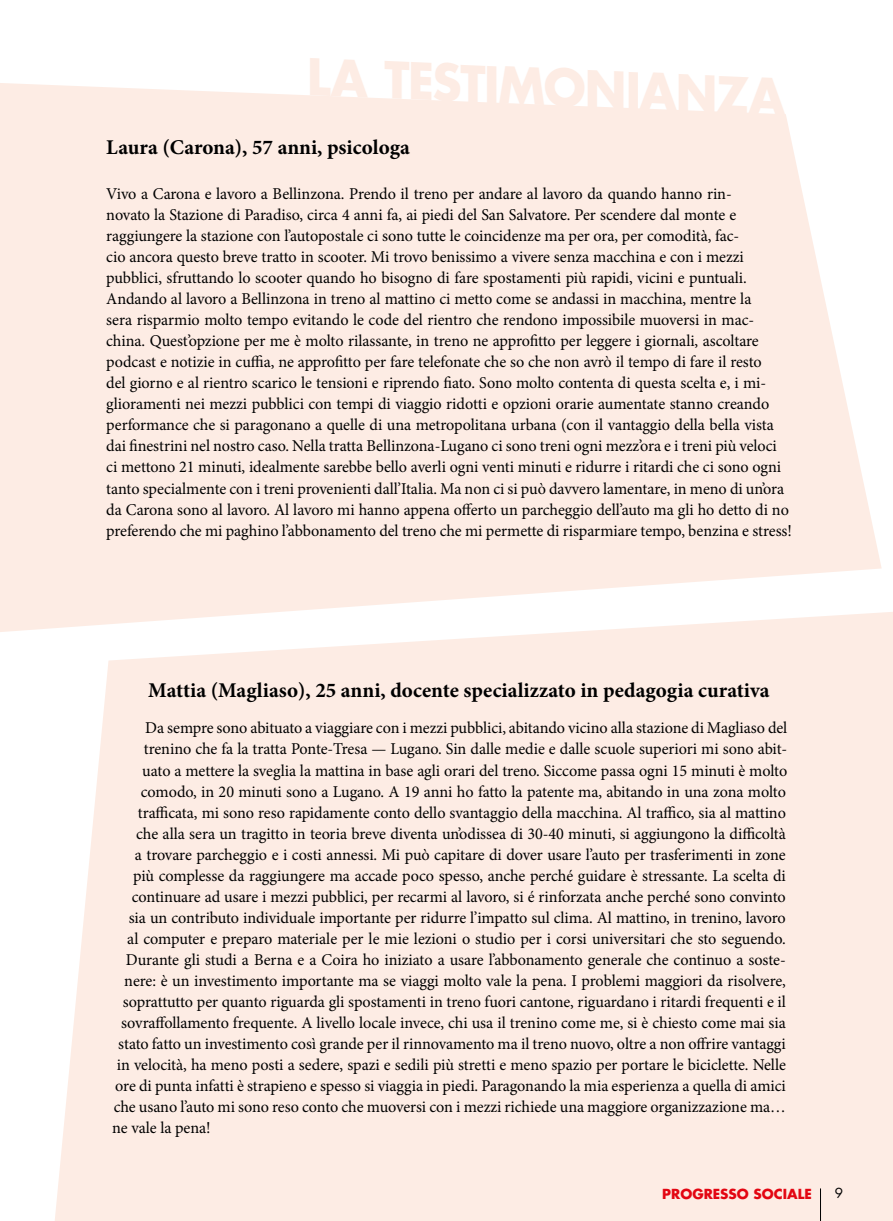
<style>
.page{position:relative;width:893px;height:1221px;background:#fff}
.page>*{position:absolute;margin:0;border:0;box-sizing:border-box;transform-origin:0 0}
.t1{font:700 49.2px "Futura Std";color:#fdece4;scale:.96 1}
.t2{font:700 21px "Minion Pro";color:#000}
.t3{font:16.5px/21px "Minion Pro";letter-spacing:-.005em;color:#000}
.t4{font:700 13.5px "Futura Std";color:#e30612}
.t5{font:13.5px "Futura Std";color:#000}
</style>
<div class="page">
<div style="left:55px;top:612px;width:838px;height:608px;background:#fdece4"></div>
<svg style="left:0;top:83px;width:882px;height:549px;background:#fdeee7"></svg>
<hr style="left:820px;top:1188px;width:1px;height:32px;background:#000">
<h1 class="t1" style="left:310px;top:42px;width:500px;rotate:3deg">LA TESTIMONIANZA</h1>
<p class="t2" style="left:106px;top:133px;width:305px">Laura (Carona), 57 anni, psicologa</p>
<p class="t3" style="left:106px;top:184px;width:687px">Vivo a Carona e lavoro a Bellinzona. Prendo il treno per andare al lavoro da quando hanno rin-<br>novato la Stazione di Paradiso, circa 4 anni fa, ai piedi del San Salvatore. Per scendere dal monte e raggiungere la stazione con l’autopostale ci sono tutte le coincidenze ma per ora, per comodità, fac-<br>cio ancora questo breve tratto in scooter. Mi trovo benissimo a vivere senza macchina e con i mezzi pubblici, sfruttando lo scooter quando ho bisogno di fare spostamenti più rapidi, vicini e puntuali.<br>Andando al lavoro a Bellinzona in treno al mattino ci metto come se andassi in macchina, mentre la<br>sera risparmio molto tempo evitando le code del rientro che rendono impossibile muoversi in mac&shy;china. Quest’opzione per me è molto rilassante, in treno ne approfitto per leggere i giornali, ascoltare podcast e notizie in cuffia, ne approfitto per fare telefonate che so che non avrò il tempo di fare il resto<br>del giorno e al rientro scarico le tensioni e riprendo fiato. Sono molto contenta di questa scelta e, i mi&shy;glioramenti nei mezzi pubblici con tempi di viaggio ridotti e opzioni orarie aumentate stanno creando performance che si paragonano a quelle di una metropolitana urbana (con il vantaggio della bella vista dai finestrini nel nostro caso. Nella tratta Bellinzona-Lugano ci sono treni ogni mezz’ora e i treni più veloci ci mettono 21 minuti, idealmente sarebbe bello averli ogni venti minuti e ridurre i ritardi che ci sono ogni tanto specialmente con i treni provenienti dall’Italia. Ma non ci si può davvero lamentare, in meno di un’ora da Carona sono al lavoro. Al lavoro mi hanno appena offerto un parcheggio dell’auto ma gli ho detto di no preferendo che mi paghino l’abbonamento del treno che mi permette di risparmiare tempo, benzina e stress!</p>
<p class="t2" style="left:148px;top:676px;width:623px">Mattia (Magliaso), 25 anni, docente specializzato in pedagogia curativa</p>
<p class="t3" style="left:145px;top:717px;width:644px">Da sempre sono abituato a viaggiare con i mezzi pubblici, abitando vicino alla stazione di Magliaso del</p>
<p class="t3" style="left:144px;top:738px;width:645px">trenino che fa la tratta Ponte-Tresa — Lugano. Sin dalle medie e dalle scuole superiori mi sono abit-</p>
<p class="t3" style="left:142px;top:759px;width:646px">uato a mettere la sveglia la mattina in base agli orari del treno. Siccome passa ogni 15 minuti è molto</p>
<p class="t3" style="left:141px;top:780px;width:647px">comodo, in 20 minuti sono a Lugano. A 19 anni ho fatto la patente ma, abitando in una zona molto</p>
<p class="t3" style="left:138px;top:801px;width:650px">trafficata, mi sono reso rapidamente conto dello svantaggio della macchina. Al traffico, sia al mattino</p>
<p class="t3" style="left:136px;top:822px;width:651px">che alla sera un tragitto in teoria breve diventa un’odissea di 30-40 minuti, si aggiungono la difficoltà</p>
<p class="t3" style="left:135px;top:843px;width:652px">a trovare parcheggio e i costi annessi. Mi può capitare di dover usare l’auto per trasferimenti in zone</p>
<p class="t3" style="left:133px;top:864px;width:654px">più complesse da raggiungere ma accade poco spesso, anche perché guidare è stressante. La scelta di</p>
<p class="t3" style="left:132px;top:885px;width:655px">continuare ad usare i mezzi pubblici, per recarmi al lavoro, si é rinforzata anche perché sono convinto</p>
<p class="t3" style="left:129px;top:906px;width:658px">sia un contributo individuale importante per ridurre l’impatto sul clima. Al mattino, in trenino, lavoro</p>
<p class="t3" style="left:127px;top:927px;width:660px">al computer e preparo materiale per le mie lezioni o studio per i corsi universitari che sto seguendo.</p>
<p class="t3" style="left:126px;top:948px;width:662px">Durante gli studi a Berna e a Coira ho iniziato a usare l’abbonamento generale che continuo a soste-</p>
<p class="t3" style="left:124px;top:969px;width:663px">nere: è un investimento importante ma se viaggi molto vale la pena. I problemi maggiori da risolvere,</p>
<p class="t3" style="left:123px;top:990px;width:665px">soprattutto per quanto riguarda gli spostamenti in treno fuori cantone, riguardano i ritardi frequenti e il</p>
<p class="t3" style="left:121px;top:1011px;width:666px">sovraffollamento frequente. A livello locale invece, chi usa il trenino come me, si è chiesto come mai sia</p>
<p class="t3" style="left:118px;top:1032px;width:669px">stato fatto un investimento così grande per il rinnovamento ma il treno nuovo, oltre a non offrire vantaggi</p>
<p class="t3" style="left:117px;top:1053px;width:671px">in velocità, ha meno posti a sedere, spazi e sedili più stretti e meno spazio per portare le biciclette. Nelle</p>
<p class="t3" style="left:115px;top:1074px;width:672px">ore di punta infatti è strapieno e spesso si viaggia in piedi. Paragonando la mia esperienza a quella di amici</p>
<p class="t3" style="left:114px;top:1095px;width:674px">che usano l’auto mi sono reso conto che muoversi con i mezzi richiede una maggiore organizzazione ma…</p>
<p class="t3" style="left:112px;top:1116px;width:100px">ne vale la pena!</p>
<p class="t4" style="left:662px;top:1184px;width:151px">PROGRESSO SOCIALE</p>
<p class="t5" style="left:835px;top:1184px;width:10px">9</p>
</div>
